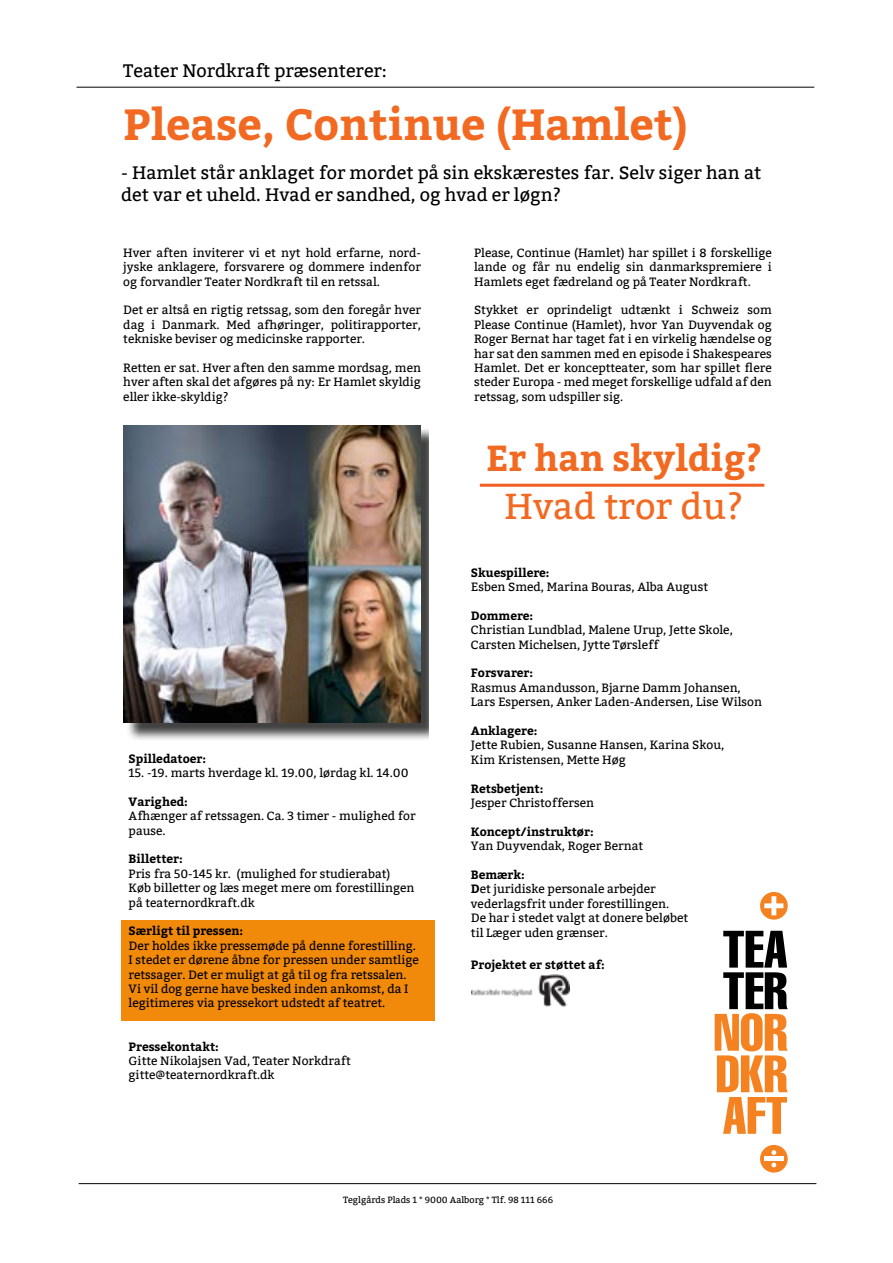
<style>
.page{position:relative;width:893px;height:1263px;background:#fff}
.page>*{position:absolute;margin:0;border:0;box-sizing:border-box;transform-origin:0 0}
.t1{font:700 43.5px "Bitter";color:#f26921}
.t2{font:700 36px "Bitter";color:#f26921}
.t3{font:36px "Bitter";color:#f26921}
.t4{font:18px/21.6px "Bitter";color:#000}
.t5{font:12px/14.4px "Bitter";color:#000}
.t6{font:700 12px "Bitter";color:#000}
.t7{font:9px "Bitter";color:#000}
.s1{font-weight:700}
</style>
<div class="page">
<div style="left:121px;top:919px;width:314px;height:101px;background:#f1890b"></div>
<div style="left:126px;top:428px;width:302px;height:313px;background:#000;opacity:.75"></div>
<img style="left:124px;top:425px;width:297px;height:298px">
<hr style="left:480px;top:484px;width:284px;height:3px;background:#f15d22">
<svg style="left:760px;top:892px;width:28px;height:28px"></svg>
<svg style="left:764px;top:896px;width:19px;height:19px"></svg>
<div style="left:760px;top:1145px;width:28px;height:27px;background:#f58220;border-radius:50%"></div>
<div style="left:764px;top:1156px;width:19px;height:5px;background:#fff"></div>
<svg style="left:771px;top:1150px;width:5px;height:5px"></svg>
<svg style="left:771px;top:1162px;width:5px;height:5px"></svg>
<svg style="left:715px;top:931px;width:73px;height:203px"></svg>
<img style="left:472px;top:974px;width:97px;height:32px">
<hr style="left:77px;top:87px;width:737px;height:1px;background:#000">
<hr style="left:79px;top:1183px;width:737px;height:1px;background:#000">
<h3 class="t4" style="left:123px;top:61px;width:265px">Teater Nordkraft præsenterer:</h3>
<h1 class="t1" style="left:123px;top:99px;width:566px">Please, Continue (Hamlet)</h1>
<h3 class="t4" style="left:121px;top:163px;width:642px">- Hamlet står anklaget for mordet på sin ekskærestes far. Selv siger han at det var et uheld. Hvad er sandhed, og hvad er løgn?</h3>
<p class="t5" style="left:123px;top:246px;width:299px;text-align:justify">Hver aften inviterer vi et nyt hold erfarne, nord&shy;jyske anklagere, forsvarere og dommere indenfor og forvandler Teater Nordkraft til en retssal.</p>
<p class="t5" style="left:123px;top:303px;width:299px;text-align:justify">Det er altså en rigtig retssag, som den foregår hver dag i Danmark. Med afhøringer, politirapporter, tekniske beviser og medicinske rapporter.</p>
<p class="t5" style="left:123px;top:361px;width:299px;text-align:justify">Retten er sat. Hver aften den samme mordsag, men hver aften skal det afgøres på ny: Er Hamlet skyldig eller ikke-skyldig?</p>
<p class="t6" style="left:129px;top:751px;width:79px">Spilledatoer:</p>
<p class="t5" style="left:129px;top:766px;width:281px">15. -19. marts hverdage kl. 19.00, lørdag kl. 14.00</p>
<p class="t6" style="left:129px;top:794px;width:61px">Varighed:</p>
<p class="t5" style="left:129px;top:809px;width:288px">Afhænger af retssagen. Ca. 3 timer - mulighed for pause.</p>
<p class="t6" style="left:129px;top:852px;width:56px">Billetter:</p>
<p class="t5" style="left:129px;top:866px;width:287px">Pris fra 50-145 kr. (mulighed for studierabat)<br>Køb billetter og læs meget mere om forestillingen på teaternordkraft.dk</p>
<p class="t6" style="left:129px;top:924px;width:116px">Særligt til pressen:</p>
<p class="t5" style="left:129px;top:938px;width:292px">Der holdes ikke pressemøde på denne forestilling.<br>I stedet er dørene åbne for pressen under samtlige retssager. Det er muligt at gå til og fra retssalen.<br>Vi vil dog gerne have besked inden ankomst, da I legitimeres via pressekort udstedt af teatret.</p>
<p class="t6" style="left:129px;top:1039px;width:92px">Pressekontakt:</p>
<p class="t5" style="left:129px;top:1054px;width:224px">Gitte Nikolajsen Vad, Teater Norkdraft gitte@teaternordkraft.dk</p>
<p class="t5" style="left:474px;top:246px;width:299px;text-align:justify">Please, Continue (Hamlet) har spillet i 8 forskellige lande og får nu endelig sin danmarkspremiere i Hamlets eget fædreland og på Teater Nordkraft.</p>
<p class="t5" style="left:474px;top:303px;width:299px;text-align:justify">Stykket er oprindeligt udtænkt i Schweiz som Please Continue (Hamlet), hvor Yan Duyvendak og Roger Bernat har taget fat i en virkelig hændelse og har sat den sammen med en episode i Shakespeares Hamlet. Det er konceptteater, som har spillet flere steder Europa - med meget forskellige udfald af den retssag, som udspiller sig.</p>
<h2 class="t2" style="left:486px;top:437px;width:278px">Er han skyldig?</h2>
<h2 class="t3" style="left:505px;top:486px;width:240px">Hvad tror du?</h2>
<p class="t6" style="left:471px;top:565px;width:80px">Skuespillere:</p>
<p class="t5" style="left:471px;top:580px;width:239px">Esben Smed, Marina Bouras, Alba August</p>
<p class="t6" style="left:471px;top:608px;width:64px">Dommere:</p>
<p class="t5" style="left:471px;top:623px;width:263px">Christian Lundblad, Malene Urup, Jette Skole,<br>Carsten Michelsen, Jytte Tørsleff</p>
<p class="t6" style="left:471px;top:666px;width:64px">Forsvarer:</p>
<p class="t5" style="left:471px;top:680px;width:293px">Rasmus Amandusson, Bjarne Damm Johansen,<br>Lars Espersen, Anker Laden-Andersen, Lise Wilson</p>
<p class="t6" style="left:471px;top:723px;width:68px">Anklagere:</p>
<p class="t5" style="left:471px;top:738px;width:255px">Jette Rubien, Susanne Hansen, Karina Skou,<br>Kim Kristensen, Mette Høg</p>
<p class="t6" style="left:471px;top:781px;width:74px">Retsbetjent:</p>
<p class="t5" style="left:471px;top:796px;width:125px">Jesper Christoffersen</p>
<p class="t6" style="left:471px;top:824px;width:124px">Koncept/instruktør:</p>
<p class="t5" style="left:471px;top:839px;width:174px">Yan Duyvendak, Roger Bernat</p>
<p class="t5" style="left:471px;top:868px;width:219px"><span class="s1">Bemærk:<br>D</span>et juridiske personale arbejder vederlagsfrit under forestillingen.<br>De har i stedet valgt at donere beløbet til Læger uden grænser.</p>
<p class="t6" style="left:471px;top:957px;width:135px">Projektet er støttet af:</p>
<p class="t7" style="left:343px;top:1194px;width:211px">Teglgårds Plads 1 * 9000 Aalborg * Tlf. 98 111 666</p>
</div>
